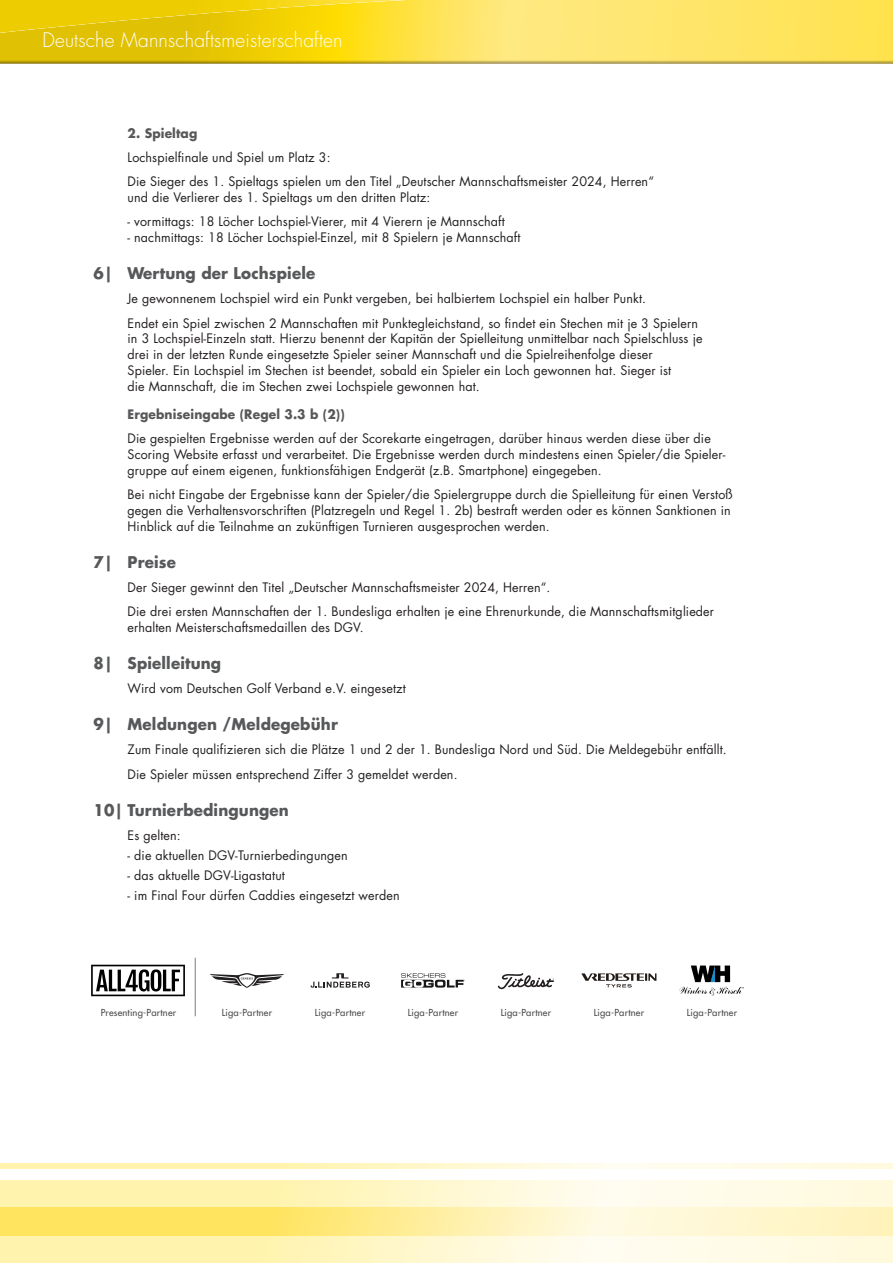
<style>
.page{position:relative;width:893px;height:1263px;background:#fff}
.page>*{position:absolute;margin:0;border:0;box-sizing:border-box;transform-origin:0 0}
.t1{font:300 19.5px "Futura LT";letter-spacing:.01em;color:#fff}
.t2{font:700 15.75px "Futura LT";letter-spacing:.01em;color:#57585a;scale:.96 1}
.t3{font:12.75px/15.8px "Futura LT";letter-spacing:.01em;color:#231f20}
.t4{font:700 12.75px "Futura LT";letter-spacing:.01em;color:#57585a;scale:.96 1}
.t5{font:9.45px "Futura LT";letter-spacing:.02em;color:#4b4c4d}
</style>
<div class="page">
<svg style="left:0;top:1163px;width:893px;height:6px;background:#fff7cc"></svg>
<svg style="left:0;top:1180px;width:893px;height:28px;background:#fff7cb"></svg>
<svg style="left:0;top:1208px;width:893px;height:55px;background:#fff2b4"></svg>
<div style="left:0;top:0;width:893px;height:64px;background:#231f20;opacity:.5"></div>
<hr style="left:195px;top:958px;width:1px;height:58px;background:#939598">
<svg style="left:91px;top:965px;width:94px;height:31px"></svg>
<svg style="left:581px;top:973px;width:75px;height:14px"></svg>
<svg style="left:401px;top:973px;width:64px;height:14px"></svg>
<svg style="left:210px;top:973px;width:74px;height:15px"></svg>
<svg style="left:679px;top:965px;width:65px;height:30px"></svg>
<svg style="left:311px;top:973px;width:59px;height:15px"></svg>
<svg style="left:498px;top:973px;width:56px;height:16px"></svg>
<h1 class="t1" style="left:43px;top:28px;width:302px">Deutsche Mannschaftsmeisterschaften</h1>
<p class="t4" style="left:128px;top:124px;width:74px">2. Spieltag</p>
<p class="t3" style="left:128px;top:145px;width:528px;line-height:24.3px">Lochspielfinale und Spiel um Platz 3:<br>Die Sieger des 1. Spieltags spielen um den Titel „Deutscher Mannschaftsmeister 2024, Herren“</p>
<p class="t3" style="left:128px;top:190px;width:304px">und die Verlierer des 1. Spieltags um den dritten Platz:</p>
<p class="t3" style="left:128px;top:214px;width:379px">- vormittags: 18 Löcher Lochspiel-Vierer, mit 4 Vierern je Mannschaft</p>
<p class="t3" style="left:128px;top:230px;width:394px">- nachmittags: 18 Löcher Lochspiel-Einzel, mit 8 Spielern je Mannschaft</p>
<p class="t2" style="left:94px;top:263px;width:233px">6| Wertung der Lochspiele</p>
<p class="t3" style="left:128px;top:287px;width:572px;line-height:24.3px">Je gewonnenem Lochspiel wird ein Punkt vergeben, bei halbiertem Lochspiel ein halber Punkt.<br>Endet ein Spiel zwischen 2 Mannschaften mit Punktegleichstand, so findet ein Stechen mit je 3 Spielern</p>
<p class="t3" style="left:128px;top:331px;width:577px">in 3 Lochspiel-Einzeln statt. Hierzu benennt der Kapitän der Spielleitung unmittelbar nach Spielschluss je drei in der letzten Runde eingesetzte Spieler seiner Mannschaft und die Spielreihenfolge dieser<br>Spieler. Ein Lochspiel im Stechen ist beendet, sobald ein Spieler ein Loch gewonnen hat. Sieger ist<br>die Mannschaft, die im Stechen zwei Lochspiele gewonnen hat.</p>
<p class="t4" style="left:128px;top:406px;width:228px">Ergebniseingabe (Regel 3.3 b (2))</p>
<p class="t3" style="left:128px;top:431px;width:599px">Die gespielten Ergebnisse werden auf der Scorekarte eingetragen, darüber hinaus werden diese über die<br>Scoring Website erfasst und verarbeitet. Die Ergebnisse werden durch mindestens einen Spieler/die Spieler&shy;gruppe auf einem eigenen, funktionsfähigen Endgerät (z.B. Smartphone) eingegeben.</p>
<p class="t3" style="left:128px;top:487px;width:607px">Bei nicht Eingabe der Ergebnisse kann der Spieler/die Spielergruppe durch die Spielleitung für einen Verstoß gegen die Verhaltensvorschriften (Platzregeln und Regel 1. 2b) bestraft werden oder es können Sanktionen in<br>Hinblick auf die Teilnahme an zukünftigen Turnieren ausgesprochen werden.</p>
<p class="t2" style="left:94px;top:551px;width:87px">7| Preise</p>
<p class="t3" style="left:128px;top:575px;width:588px;line-height:24.3px">Der Sieger gewinnt den Titel „Deutscher Mannschaftsmeister 2024, Herren“.<br>Die drei ersten Mannschaften der 1. Bundesliga erhalten je eine Ehrenurkunde, die Mannschaftsmitglieder</p>
<p class="t3" style="left:128px;top:619px;width:238px">erhalten Meisterschaftsmedaillen des DGV.</p>
<p class="t2" style="left:94px;top:652px;width:134px">8| Spielleitung</p>
<p class="t3" style="left:128px;top:681px;width:280px">Wird vom Deutschen Golf Verband e.V. eingesetzt</p>
<p class="t2" style="left:94px;top:714px;width:256px">9| Meldungen /Meldegebühr</p>
<p class="t3" style="left:128px;top:738px;width:601px;line-height:24.3px">Zum Finale qualifizieren sich die Plätze 1 und 2 der 1. Bundesliga Nord und Süd. Die Meldegebühr entfällt.<br>Die Spieler müssen entsprechend Ziffer 3 gemeldet werden.</p>
<p class="t2" style="left:94px;top:799px;width:205px">10| Turnierbedingungen</p>
<p class="t3" style="left:128px;top:827px;width:55px">Es gelten:</p>
<p class="t3" style="left:128px;top:847px;width:222px">- die aktuellen DGV-Turnierbedingungen</p>
<p class="t3" style="left:128px;top:867px;width:159px">- das aktuelle DGV-Ligastatut</p>
<p class="t3" style="left:128px;top:887px;width:274px">- im Final Four dürfen Caddies eingesetzt werden</p>
<p class="t5" style="left:101px;top:1006px;width:77px">Presenting-Partner</p>
<p class="t5" style="left:222px;top:1006px;width:52px">Liga-Partner</p>
<p class="t5" style="left:315px;top:1006px;width:52px">Liga-Partner</p>
<p class="t5" style="left:408px;top:1006px;width:52px">Liga-Partner</p>
<p class="t5" style="left:501px;top:1006px;width:52px">Liga-Partner</p>
<p class="t5" style="left:594px;top:1006px;width:52px">Liga-Partner</p>
<p class="t5" style="left:687px;top:1006px;width:52px">Liga-Partner</p>
</div>
